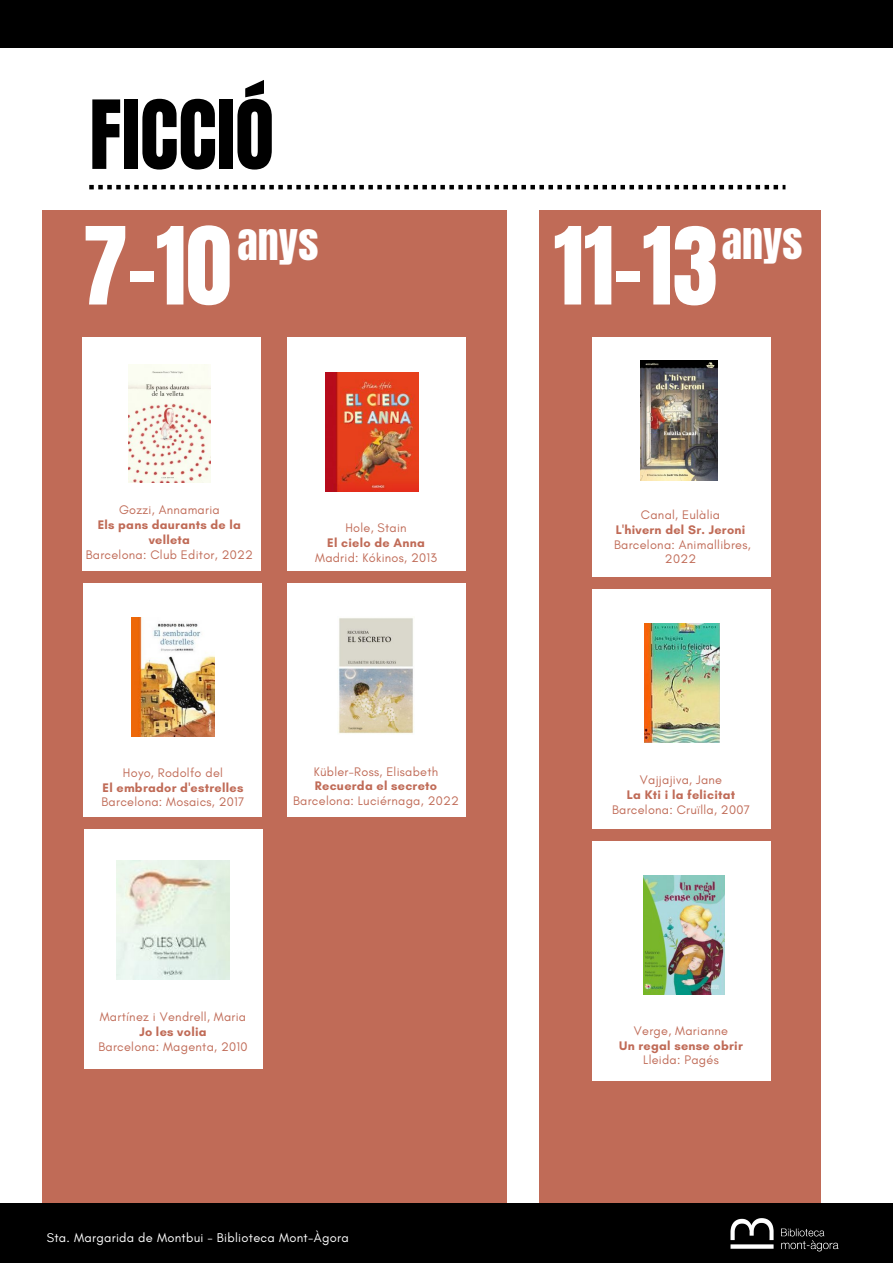
<style>
.page{position:relative;width:893px;height:1264px;background:#fff}
.page>*{position:absolute;margin:0;border:0;box-sizing:border-box;transform-origin:0 0}
.t1{font:91.2px "Anton";color:#fff}
.t2{font:80.85px "Anton";color:#000}
.t3{font:42.15px "Anton";color:#fff}
.t4{font:12.9px "Glacial Indifference";letter-spacing:.02em;color:#fff}
.t5{font:12.6px/14.7px "Glacial Indifference";letter-spacing:.02em;color:#c06b57;text-align:center}
.t6{font:700 12.6px/14.7px "Glacial Indifference";letter-spacing:.02em;color:#c06b57;text-align:center}
</style>
<div class="page">
<div style="left:0;top:0;width:892px;height:48px;background:#000"></div>
<div style="left:42px;top:210px;width:464px;height:1052px;background:#c06b57"></div>
<div style="left:84px;top:829px;width:178px;height:239px;background:#fff"></div>
<img style="left:116px;top:860px;width:114px;height:119px">
<div style="left:82px;top:337px;width:178px;height:234px;background:#fff"></div>
<img style="left:128px;top:364px;width:82px;height:118px">
<div style="left:287px;top:583px;width:178px;height:233px;background:#fff"></div>
<img style="left:338px;top:618px;width:76px;height:116px">
<div style="left:287px;top:337px;width:178px;height:234px;background:#fff"></div>
<img style="left:326px;top:372px;width:92px;height:119px">
<div style="left:84px;top:583px;width:178px;height:233px;background:#fff"></div>
<img style="left:132px;top:617px;width:83px;height:119px">
<div style="left:539px;top:210px;width:281px;height:1052px;background:#c06b57"></div>
<div style="left:0;top:1203px;width:892px;height:59px;background:#000"></div>
<img style="left:730px;top:1218px;width:109px;height:34px">
<svg style="left:89px;top:185px;width:696px;height:4px"></svg>
<div style="left:593px;top:841px;width:177px;height:240px;background:#fff"></div>
<img style="left:644px;top:875px;width:80px;height:119px">
<div style="left:593px;top:589px;width:177px;height:240px;background:#fff"></div>
<img style="left:644px;top:623px;width:75px;height:119px">
<div style="left:592px;top:337px;width:178px;height:240px;background:#fff"></div>
<img style="left:640px;top:361px;width:77px;height:119px">
<p class="t2" style="left:89px;top:77px;width:186px">FICCIÓ</p>
<p class="t1" style="left:82px;top:201px;width:150px">7-10</p>
<p class="t3" style="left:721px;top:210px;width:82px">anys</p>
<p class="t1" style="left:553px;top:201px;width:166px">11-13</p>
<p class="t3" style="left:237px;top:212px;width:82px">anys</p>
<p class="t5" style="left:119px;top:502px;width:102px">Gozzi, Annamaria</p>
<p class="t6" style="left:98px;top:517px;width:145px">Els pans daurants de la velleta</p>
<p class="t5" style="left:86px;top:547px;width:169px">Barcelona: Club Editor, 2022</p>
<p class="t5" style="left:345px;top:520px;width:63px">Hole, Stain</p>
<p class="t6" style="left:327px;top:535px;width:99px">El cielo de Anna</p>
<p class="t5" style="left:315px;top:550px;width:123px">Madrid: Kókinos, 2013</p>
<p class="t5" style="left:123px;top:765px;width:101px">Hoyo, Rodolfo del</p>
<p class="t6" style="left:103px;top:779px;width:142px">El embrador d'estrelles</p>
<p class="t5" style="left:101px;top:794px;width:144px">Barcelona: Mosaics, 2017</p>
<p class="t5" style="left:314px;top:764px;width:126px">Kübler-Ross, Elisabeth</p>
<p class="t6" style="left:315px;top:778px;width:124px">Recuerda el secreto</p>
<p class="t5" style="left:293px;top:793px;width:167px">Barcelona: Luciérnaga, 2022</p>
<p class="t5" style="left:100px;top:1009px;width:148px">Martínez i Vendrell, Maria</p>
<p class="t6" style="left:139px;top:1024px;width:69px">Jo les volia</p>
<p class="t5" style="left:98px;top:1039px;width:151px">Barcelona: Magenta, 2010</p>
<p class="t4" style="left:47px;top:1229px;width:303px">Sta. Margarida de Montbui - Biblioteca Mont-Àgora</p>
<p class="t5" style="left:641px;top:507px;width:81px">Canal, Eulàlia</p>
<p class="t6" style="left:615px;top:522px;width:131px">L'hivern del Sr. Jeroni</p>
<p class="t5" style="left:614px;top:536px;width:138px">Barcelona: Animallibres,<br>2022</p>
<p class="t5" style="left:639px;top:772px;width:84px">Vajjajiva, Jane</p>
<p class="t6" style="left:626px;top:787px;width:110px">La Kti i la felicitat</p>
<p class="t5" style="left:612px;top:801px;width:139px">Barcelona: Cruïlla, 2007</p>
<p class="t5" style="left:634px;top:1023px;width:96px">Verge, Marianne</p>
<p class="t6" style="left:619px;top:1037px;width:125px">Un regal sense obrir</p>
<p class="t5" style="left:643px;top:1052px;width:77px">Lleida: Pagés</p>
</div>
